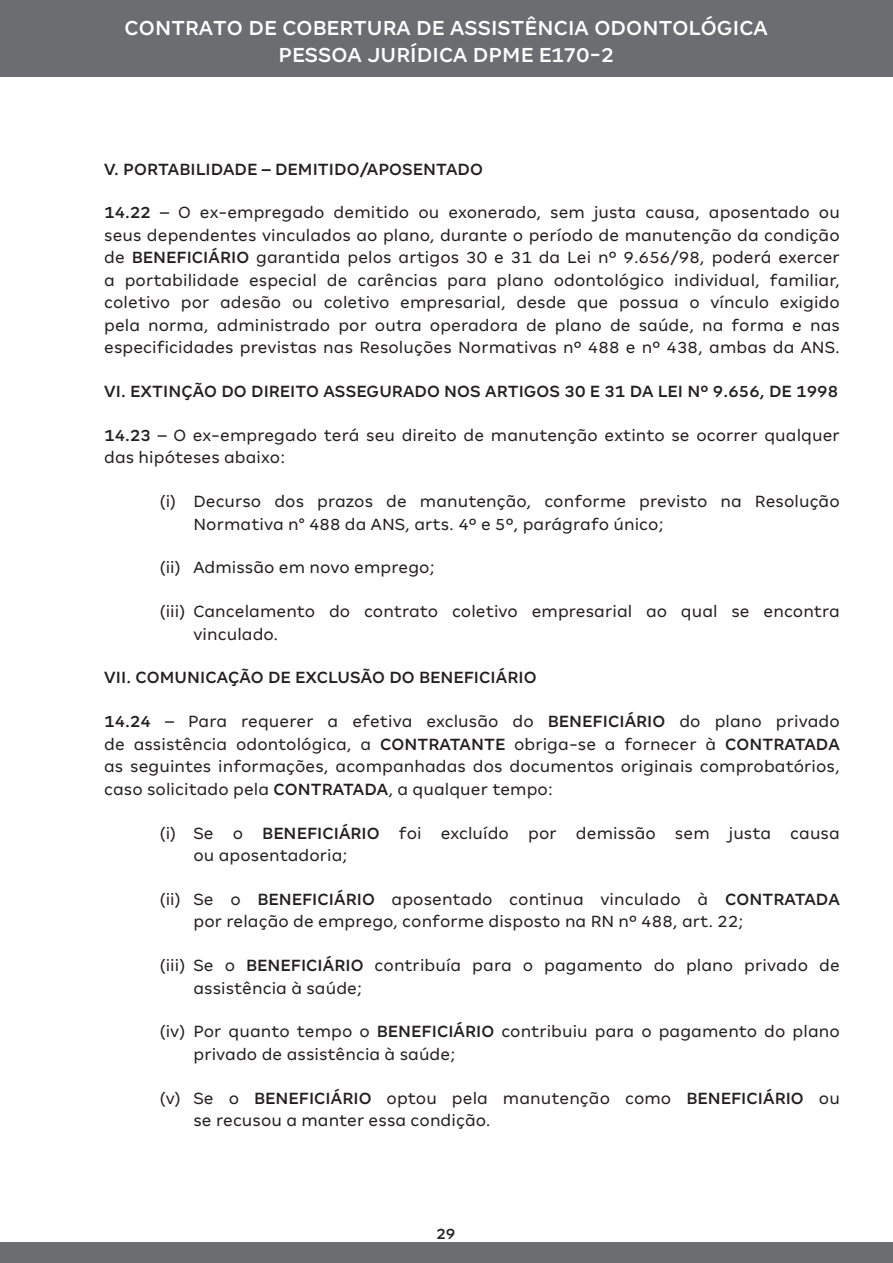
<style>
.page{position:relative;width:893px;height:1263px;background:#fff}
.page>*{position:absolute;margin:0;border:0;box-sizing:border-box;transform-origin:0 0}
.t1{font:500 22.5px/27px "Amil Typeface";letter-spacing:.005em;color:#fff;text-align:center}
.t2{font:18px/22.5px "Amil Typeface";letter-spacing:.005em;color:#231f20}
.t3{font:500 18px "Amil Typeface";letter-spacing:.005em;color:#231f20}
.t4{font:500 16.5px "Amil Typeface";color:#231f20}
.s1{font-weight:500}
</style>
<div class="page">
<div style="left:0;top:1243px;width:893px;height:20px;background:#6c6d70"></div>
<div style="left:0;top:0;width:893px;height:76px;background:#6c6d70"></div>
<p class="t1" style="left:125px;top:14px;width:645px">CONTRATO DE COBERTURA DE ASSISTÊNCIA ODONTOLÓGICA<br>PESSOA JURÍDICA DPME E170-2</p>
<p class="t3" style="left:104px;top:158px;width:380px">V. PORTABILIDADE – DEMITIDO/APOSENTADO</p>
<p class="t2" style="left:104px;top:201px;width:737px;text-align:justify"><span class="s1">14.22</span> – O ex-empregado demitido ou exonerado, sem justa causa, aposentado ou seus dependentes vinculados ao plano, durante o período de manutenção da condição de <span class="s1">BENEFICIÁRIO</span> garantida pelos artigos 30 e 31 da Lei nº 9.656/98, poderá exercer a portabilidade especial de carências para plano odontológico individual, familiar, coletivo por adesão ou coletivo empresarial, desde que possua o vínculo exigido pela norma, administrado por outra operadora de plano de saúde, na forma e nas especificidades previstas nas Resoluções Normativas nº 488 e nº 438, ambas da ANS.</p>
<p class="t3" style="left:104px;top:381px;width:735px">VI. EXTINÇÃO DO DIREITO ASSEGURADO NOS ARTIGOS 30 E 31 DA LEI Nº 9.656, DE 1998</p>
<p class="t2" style="left:104px;top:424px;width:737px"><span class="s1">14.23</span> – O ex-empregado terá seu direito de manutenção extinto se ocorrer qualquer das hipóteses abaixo:</p>
<p class="t2" style="left:193px;top:490px;width:648px;text-indent:-34px">(i) Decurso dos prazos de manutenção, conforme previsto na Resolução<br>Normativa n° 488 da ANS, arts. 4º e 5º, parágrafo único;</p>
<p class="t2" style="left:159px;top:556px;width:276px">(ii) Admissão em novo emprego;</p>
<p class="t2" style="left:193px;top:600px;width:648px;text-indent:-34px">(iii) Cancelamento do contrato coletivo empresarial ao qual se encontra vinculado.</p>
<p class="t3" style="left:104px;top:667px;width:434px">VII. COMUNICAÇÃO DE EXCLUSÃO DO BENEFICIÁRIO</p>
<p class="t2" style="left:104px;top:710px;width:737px;text-align:justify"><span class="s1">14.24</span> – Para requerer a efetiva exclusão do <span class="s1">BENEFICIÁRIO</span> do plano privado de assistência odontológica, a <span class="s1">CONTRATANTE</span> obriga-se a fornecer à <span class="s1">CONTRATADA </span>as seguintes informações, acompanhadas dos documentos originais comprobatórios, caso solicitado pela <span class="s1">CONTRATADA</span>, a qualquer tempo:</p>
<p class="t2" style="left:193px;top:821px;width:648px;text-indent:-34px">(i) Se o <span class="s1">BENEFICIÁRIO</span> foi excluído por demissão sem justa causa ou aposentadoria;</p>
<p class="t2" style="left:193px;top:888px;width:648px;text-indent:-34px">(ii) Se o <span class="s1">BENEFICIÁRIO</span> aposentado continua vinculado à <span class="s1">CONTRATADA </span>por relação de emprego, conforme disposto na RN nº 488, art. 22;</p>
<p class="t2" style="left:193px;top:954px;width:648px;text-indent:-34px">(iii) Se o <span class="s1">BENEFICIÁRIO</span> contribuía para o pagamento do plano privado de assistência à saúde;</p>
<p class="t2" style="left:193px;top:1020px;width:648px;text-indent:-34px">(iv) Por quanto tempo o <span class="s1">BENEFICIÁRIO</span> contribuiu para o pagamento do plano privado de assistência à saúde;</p>
<p class="t2" style="left:193px;top:1086px;width:648px;text-indent:-34px">(v) Se o <span class="s1">BENEFICIÁRIO</span> optou pela manutenção como <span class="s1">BENEFICIÁRIO</span> ou se recusou a manter essa condição.</p>
<p class="t4" style="left:436px;top:1224px;width:21px">29</p>
</div>
